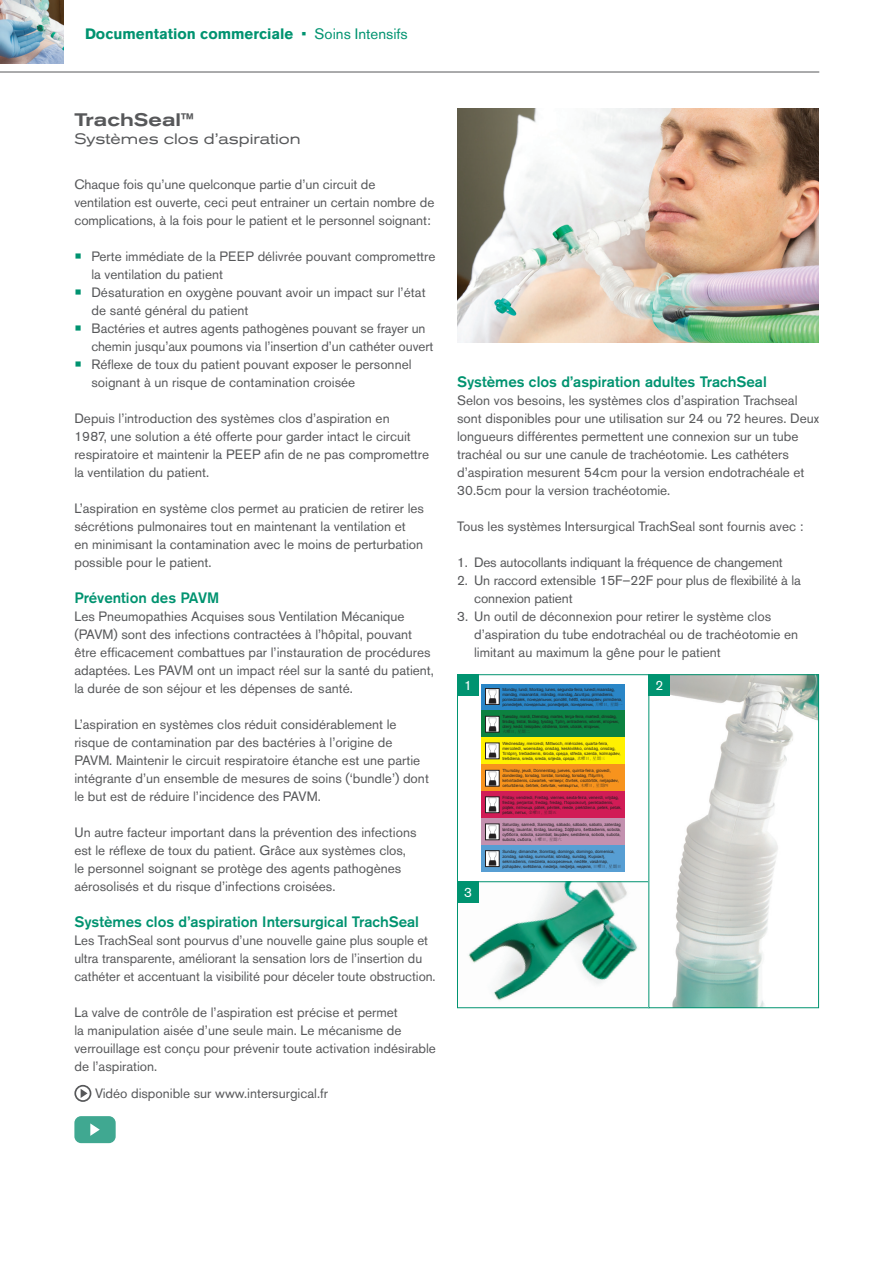
<style>
.page{position:relative;width:893px;height:1263px;background:#fff}
.page>*{position:absolute;margin:0;border:0;box-sizing:border-box;transform-origin:0 0}
.body_text_heading{font:500 expanded 18px "Akzidenz Grotesk Pro";color:#57585a}
.sub_heading_critical{font:500 15px "Akzidenz Grotesk Pro";color:#009370}
.t1{font:700 15px "Akzidenz Grotesk Pro";color:#009370}
.body_text_heading_sm{font:expanded 15px "Akzidenz Grotesk Pro";color:#57585a}
.body_text{font:13.5px/18px "Akzidenz Grotesk Pro";color:#57585a}
.t2{font:13.5px "Akzidenz Grotesk Pro";color:#fff}
.t3{font:4.2px/5.1px "Arial";color:#231f20}
.t4{font:4.2px/5.1px "Arial";letter-spacing:-.02em;color:#231f20}
.s1{font-weight:400}
.s2{font-size:22.5px;color:#009370}
.s3{font-family:"Adobe Myungjo Std";font-weight:500}
</style>
<div class="page">
<hr style="left:0;top:72px;width:819px;height:1px;background:#57585a">
<img style="left:0;top:0;width:64px;height:63px">
<svg style="left:457px;top:674px;width:191px;height:334px"></svg>
<svg style="left:648px;top:674px;width:171px;height:334px"></svg>
<div style="left:457px;top:675px;width:22px;height:21px;background:#009370"></div>
<div style="left:457px;top:882px;width:22px;height:21px;background:#009370"></div>
<div style="left:649px;top:675px;width:21px;height:21px;background:#009370"></div>
<img style="left:457px;top:108px;width:362px;height:234px">
<div style="left:74px;top:1116px;width:42px;height:27px;background:#40a891;border-radius:7px"></div>
<svg style="left:90px;top:1123px;width:10px;height:13px"></svg>
<svg style="left:74px;top:1085px;width:17px;height:17px"></svg>
<p class="t1" style="left:85px;top:24px;width:324px">Documentation commerciale <span class="s1">• Soins Intensifs</span></p>
<p class="body_text_heading" style="left:74px;top:108px;width:121px">TrachSeal™</p>
<p class="body_text_heading_sm" style="left:74px;top:129px;width:228px">Systèmes clos d’aspiration</p>
<p class="body_text" style="left:74px;top:175px;width:361px">Chaque fois qu’une quelconque partie d’un circuit de ventilation est ouverte, ceci peut entrainer un certain nombre de complications, à la fois pour le patient et le personnel soignant:</p>
<p class="body_text" style="left:91px;top:247px;width:346px;text-indent:-17px"><span class="s2">•</span> Perte immédiate de la PEEP délivrée pouvant compromettre la ventilation du patient</p>
<p class="body_text" style="left:91px;top:283px;width:336px;text-indent:-17px"><span class="s2">•</span> Désaturation en oxygène pouvant avoir un impact sur l’état de santé général du patient</p>
<p class="body_text" style="left:91px;top:319px;width:343px;text-indent:-17px"><span class="s2">•</span> Bactéries et autres agents pathogènes pouvant se frayer un chemin jusqu’aux poumons via l’insertion d’un cathéter ouvert</p>
<p class="body_text" style="left:91px;top:355px;width:322px;text-indent:-17px"><span class="s2">•</span> Réflexe de toux du patient pouvant exposer le personnel soignant à un risque de contamination croisée</p>
<p class="body_text" style="left:74px;top:409px;width:356px">Depuis l’introduction des systèmes clos d’aspiration en<br>1987, une solution a été offerte pour garder intact le circuit respiratoire et maintenir la PEEP afin de ne pas compromettre la ventilation du patient.</p>
<p class="body_text" style="left:74px;top:499px;width:351px">L’aspiration en système clos permet au praticien de retirer les sécrétions pulmonaires tout en maintenant la ventilation et<br>en minimisant la contamination avec le moins de perturbation possible pour le patient.</p>
<p class="sub_heading_critical" style="left:74px;top:588px;width:146px">Prévention des PAVM</p>
<p class="body_text" style="left:74px;top:607px;width:361px">Les Pneumopathies Acquises sous Ventilation Mécanique (PAVM) sont des infections contractées à l’hôpital, pouvant être efficacement combattues par l’instauration de procédures adaptées. Les PAVM ont un impact réel sur la santé du patient, la durée de son séjour et les dépenses de santé.</p>
<p class="body_text" style="left:74px;top:715px;width:356px">L’aspiration en systèmes clos réduit considérablement le risque de contamination par des bactéries à l’origine de PAVM. Maintenir le circuit respiratoire étanche est une partie intégrante d’un ensemble de mesures de soins (‘bundle’) dont le but est de réduire l’incidence des PAVM.</p>
<p class="body_text" style="left:74px;top:823px;width:344px">Un autre facteur important dans la prévention des infections est le réflexe de toux du patient. Grâce aux systèmes clos, le personnel soignant se protège des agents pathogènes aérosolisés et du risque d’infections croisées.</p>
<p class="sub_heading_critical" style="left:74px;top:912px;width:346px">Systèmes clos d’aspiration Intersurgical TrachSeal</p>
<p class="body_text" style="left:74px;top:931px;width:363px">Les TrachSeal sont pourvus d’une nouvelle gaine plus souple et ultra transparente, améliorant la sensation lors de l’insertion du cathéter et accentuant la visibilité pour déceler toute obstruction.</p>
<p class="body_text" style="left:74px;top:1003px;width:363px">La valve de contrôle de l’aspiration est précise et permet<br>la manipulation aisée d’une seule main. Le mécanisme de verrouillage est conçu pour prévenir toute activation indésirable de l’aspiration.</p>
<p class="body_text" style="left:95px;top:1084px;width:234px">Vidéo disponible sur www.intersurgical.fr</p>
<p class="sub_heading_critical" style="left:457px;top:372px;width:311px">Systèmes clos d’aspiration adultes TrachSeal</p>
<p class="body_text" style="left:457px;top:391px;width:363px">Selon vos besoins, les systèmes clos d’aspiration Trachseal sont disponibles pour une utilisation sur 24 ou 72 heures. Deux longueurs différentes permettent une connexion sur un tube trachéal ou sur une canule de trachéotomie. Les cathéters d’aspiration mesurent 54cm pour la version endotrachéale et 30.5cm pour la version trachéotomie.</p>
<p class="body_text" style="left:457px;top:517px;width:348px">Tous les systèmes Intersurgical TrachSeal sont fournis avec :</p>
<p class="body_text" style="left:457px;top:553px;width:327px">1. Des autocollants indiquant la fréquence de changement</p>
<p class="body_text" style="left:474px;top:571px;width:328px;text-indent:-17px">2. Un raccord extensible 15F–22F pour plus de flexibilité à la connexion patient</p>
<p class="body_text" style="left:474px;top:607px;width:326px;text-indent:-17px">3. Un outil de déconnexion pour retirer le système clos d’aspiration du tube endotrachéal ou de trachéotomie en limitant au maximum la gêne pour le patient</p>
<p class="t4" style="left:502px;top:687px;width:122px">Monday, lundi, Montag, lunes, segunda-feira, lunedì,maandag, mandag, maanantai, måndag, mandag, Δευτέρα, pirmadienis, poniedziałek, понедельник, pondělí, hétfő, esmaspäev, pirmdiena, ponedeljek, понедељак, ponedjeljak, понеделник, <span class="s3">月曜日, 星期一</span></p>
<p class="t4" style="left:502px;top:714px;width:118px">Tuesday, mardi, Dienstag, martes, terça-feira, martedì, dinsdag, tirsdag, tiistai, tisdag, tysdag, Τρίτη, antradienis, wtorek, вторник, úterý, kedd, teisipäev, otrdiena, torek, utorak, вторник,<br><span class="s3">火曜日, 星期二</span></p>
<p class="t3" style="left:502px;top:740px;width:120px">Wednesday, mercredi, Mittwoch, miércoles, quarta-feira, mercoledì, woensdag, onsdag, keskiviikko, onsdag, onsdag, Τετάρτη, trečiadienis, środa, среда, středa, szerda, kolmapäev, trešdiena, sreda, sreda, srijeda, сряда, <span class="s3">水曜日, 星期三</span></p>
<p class="t3" style="left:502px;top:767px;width:118px">Thursday, jeudi, Donnerstag, jueves, quinta-feira, giovedì, donderdag, torsdag, torstai, torsdag, torsdag, Πέμπτη, ketvirtadienis, czwartek, четверг, čtvrtek, csütörtök, neljapäev, ceturtdiena, četrtek, četvrtak, четвъртък, <span class="s3">木曜日, 星期四</span></p>
<p class="t3" style="left:502px;top:794px;width:121px">Friday, vendredi, Freitag, viernes, sexta-feira, venerdì, vrijdag, fredag, perjantai, fredag, fredag, Παρασκευή, penktadienis, piątek, пятница, pátek, péntek, reede, piektdiena, petek, petak, petak, петък, <span class="s3">金曜日, 星期五</span></p>
<p class="t3" style="left:502px;top:821px;width:120px">Saturday, samedi, Samstag, sábado, sábado, sabato, zaterdag lørdag, lauantai, lördag, laurdag, Σάββατο, šeštadienis, sobota, суббота, sobota, szombat, laupäev, sestdiena, sobota, subota, subota, събота, <span class="s3">土曜日, 星期六</span></p>
<p class="t3" style="left:502px;top:848px;width:121px">Sunday, dimanche, Sonntag, domingo, domingo, domenica, zondag, søndag, sunnuntai, söndag, sundag, Κυριακή, sekmadienis, niedziela, воскресенье, neděle, vasárnap, pühapäev, svētdiena, nedelja, nedjelja, неделя, <span class="s3">日曜日, 星期日</span></p>
<p class="t2" style="left:655px;top:677px;width:9px">2</p>
<p class="t2" style="left:464px;top:677px;width:9px">1</p>
<p class="t2" style="left:464px;top:884px;width:9px">3</p>
</div>
